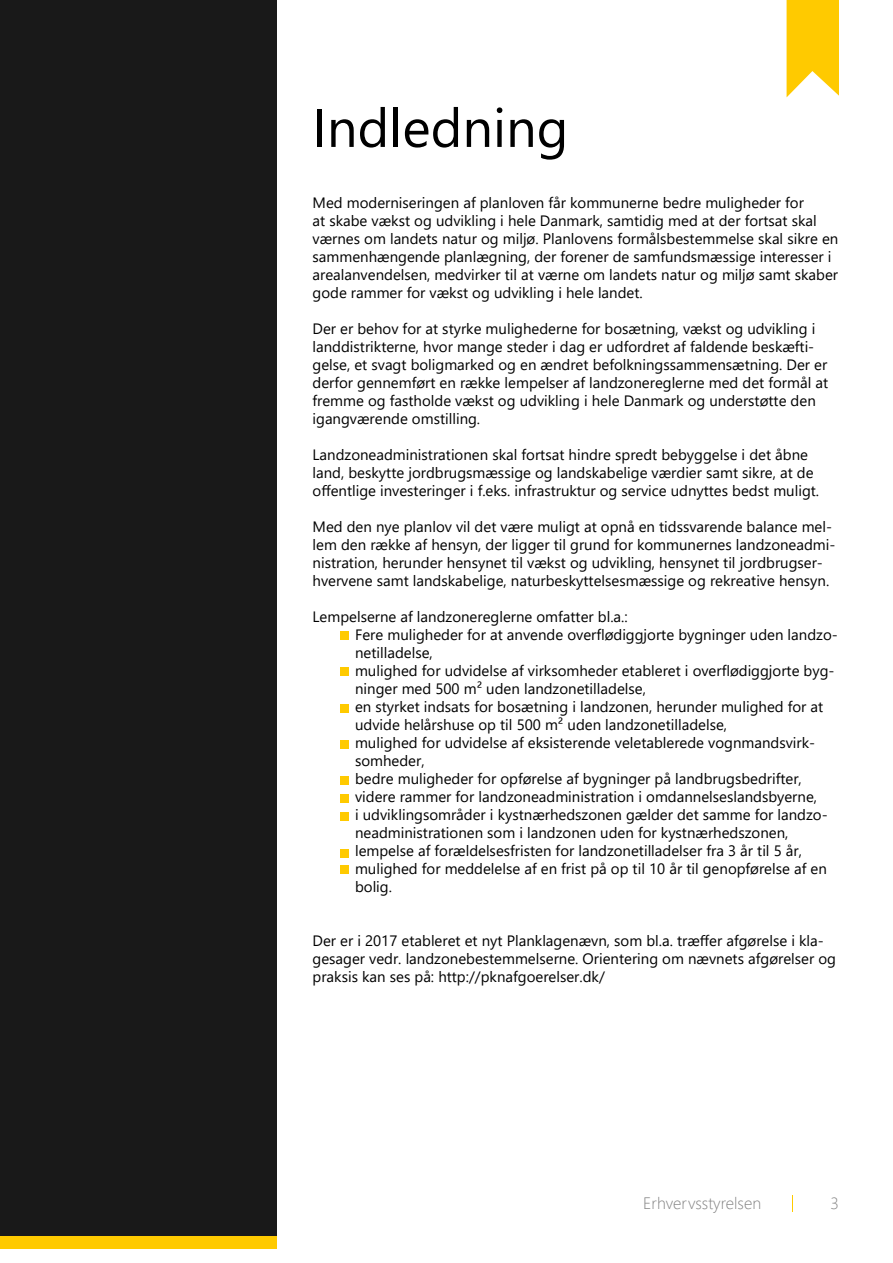
<style>
.page{position:relative;width:893px;height:1263px;background:#fff}
.page>*{position:absolute;margin:0;border:0;box-sizing:border-box;transform-origin:0 0}
.t1{font:54px "Segoe UI";color:#000}
.t2{font:300 16.5px "Segoe UI";color:#828282}
.t3{font:15px/18px "Segoe UI";color:#000}
</style>
<div class="page">
<div style="left:0;top:0;width:276px;height:1236px;background:#191919"></div>
<svg style="left:792px;top:1195px;width:1px;height:17px"></svg>
<div style="left:0;top:1236px;width:276px;height:13px;background:#ffca00"></div>
<svg style="left:787px;top:0;width:52px;height:97px;background:#ffd123"></svg>
<div style="left:340px;top:631px;width:8px;height:9px;background:#ffca00"></div>
<div style="left:340px;top:668px;width:8px;height:8px;background:#ffca00"></div>
<div style="left:340px;top:704px;width:8px;height:8px;background:#ffca00"></div>
<div style="left:340px;top:740px;width:8px;height:8px;background:#ffca00"></div>
<div style="left:340px;top:776px;width:8px;height:8px;background:#ffca00"></div>
<div style="left:340px;top:794px;width:8px;height:9px;background:#ffca00"></div>
<div style="left:340px;top:813px;width:8px;height:8px;background:#ffca00"></div>
<div style="left:340px;top:849px;width:8px;height:9px;background:#ffca00"></div>
<div style="left:340px;top:865px;width:8px;height:9px;background:#ffca00"></div>
<h1 class="t1" style="left:313px;top:77px;width:257px">Indledning</h1>
<p class="t3" style="left:313px;top:192px;width:527px">Med moderniseringen af planloven får kommunerne bedre muligheder for<br>at skabe vækst og udvikling i hele Danmark, samtidig med at der fortsat skal værnes om landets natur og miljø. Planlovens formålsbestemmelse skal sikre en sammenhængende planlægning, der forener de samfundsmæssige interesser i arealanvendelsen, medvirker til at værne om landets natur og miljø samt skaber gode rammer for vækst og udvikling i hele landet.</p>
<p class="t3" style="left:313px;top:318px;width:517px">Der er behov for at styrke mulighederne for bosætning, vækst og udvikling i landdistrikterne, hvor mange steder i dag er udfordret af faldende beskæfti&shy;gelse, et svagt boligmarked og en ændret befolkningssammensætning. Der er derfor gennemført en række lempelser af landzonereglerne med det formål at fremme og fastholde vækst og udvikling i hele Danmark og understøtte den igangværende omstilling.</p>
<p class="t3" style="left:313px;top:444px;width:508px">Landzoneadministrationen skal fortsat hindre spredt bebyggelse i det åbne land, beskytte jordbrugsmæssige og landskabelige værdier samt sikre, at de offentlige investeringer i f.eks. infrastruktur og service udnyttes bedst muligt.</p>
<p class="t3" style="left:313px;top:516px;width:524px">Med den nye planlov vil det være muligt at opnå en tidssvarende balance mel&shy;lem den række af hensyn, der ligger til grund for kommunernes landzoneadmi&shy;nistration, herunder hensynet til vækst og udvikling, hensynet til jordbrugser&shy;hvervene samt landskabelige, naturbeskyttelsesmæssige og rekreative hensyn.</p>
<p class="t3" style="left:355px;top:606px;width:484px;text-indent:-43px">Lempelserne af landzonereglerne omfatter bl.a.:<br>Fere muligheder for at anvende overflødiggjorte bygninger uden landzo&shy;netilladelse,<br>mulighed for udvidelse af virksomheder etableret i overflødiggjorte byg&shy;ninger med 500 m² uden landzonetilladelse,<br>en styrket indsats for bosætning i landzonen, herunder mulighed for at udvide helårshuse op til 500 m² uden landzonetilladelse,<br>mulighed for udvidelse af eksisterende veletablerede vognmandsvirk&shy;somheder,<br>bedre muligheder for opførelse af bygninger på landbrugsbedrifter, videre rammer for landzoneadministration i omdannelseslandsbyerne,<br>i udviklingsområder i kystnærhedszonen gælder det samme for landzo&shy;neadministrationen som i landzonen uden for kystnærhedszonen, lempelse af forældelsesfristen for landzonetilladelser fra 3 år til 5 år, mulighed for meddelelse af en frist på op til 10 år til genopførelse af en bolig.</p>
<p class="t3" style="left:313px;top:930px;width:525px">Der er i 2017 etableret et nyt Planklagenævn, som bl.a. træffer afgørelse i kla&shy;gesager vedr. landzonebestemmelserne. Orientering om nævnets afgørelser og praksis kan ses på: http://pknafgoerelser.dk/</p>
<p class="t2" style="left:643px;top:1188px;width:119px">Erhvervsstyrelsen</p>
<p class="t2" style="left:830px;top:1187px;width:10px">3</p>
</div>
